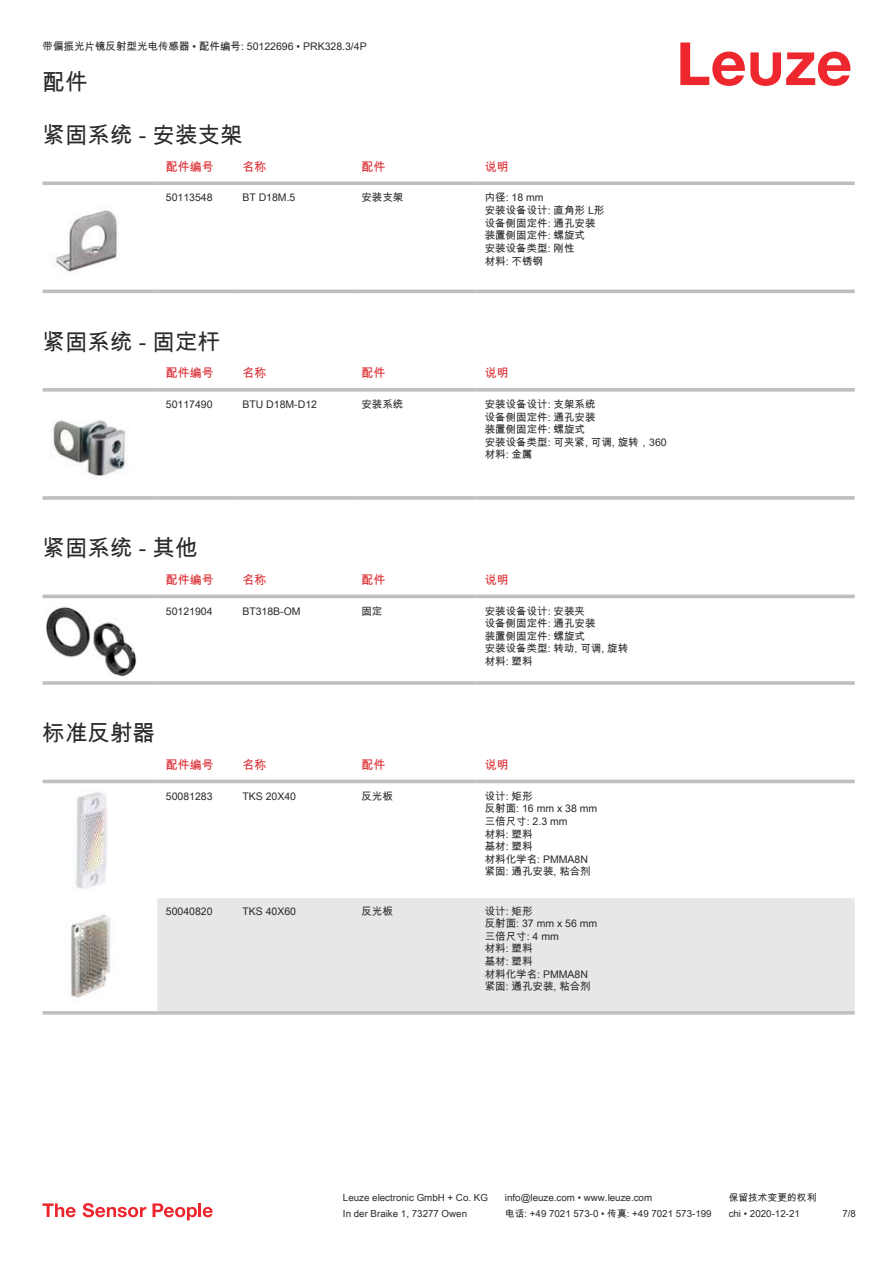
<style>
.page{position:relative;width:893px;height:1263px;background:#fff}
.page>*{position:absolute;margin:0;border:0;box-sizing:border-box;transform-origin:0 0}
.t1{font:22.5px "Arial Unicode MS";color:#2b292a}
.t2{font:12px "Arial Unicode MS";color:#db2a30}
.t3{font:10.5px/12.6px "Arial Unicode MS";color:#2b292a}
.t4{font:9.75px "Arial Unicode MS";color:#2b292a}
</style>
<div class="page">
<svg style="left:680px;top:43px;width:170px;height:43px"></svg>
<svg style="left:43px;top:289px;width:812px;height:5px;fill:#efeff0"></svg>
<svg style="left:43px;top:181px;width:114px;height:4px"></svg>
<svg style="left:157px;top:181px;width:77px;height:4px"></svg>
<svg style="left:234px;top:181px;width:119px;height:4px"></svg>
<svg style="left:353px;top:181px;width:123px;height:4px"></svg>
<svg style="left:476px;top:181px;width:379px;height:4px;background:#c4c6c8"></svg>
<hr style="left:43px;top:290px;width:114px;height:3px;background:#bdbfc1">
<hr style="left:157px;top:290px;width:77px;height:3px;background:#bdbfc1">
<hr style="left:234px;top:290px;width:119px;height:3px;background:#bdbfc1">
<hr style="left:353px;top:290px;width:123px;height:3px;background:#bdbfc1">
<hr style="left:476px;top:290px;width:379px;height:3px;background:#bdbfc1">
<img style="left:54px;top:210px;width:64px;height:64px">
<svg style="left:43px;top:388px;width:114px;height:4px"></svg>
<svg style="left:157px;top:388px;width:77px;height:4px"></svg>
<svg style="left:234px;top:388px;width:119px;height:4px"></svg>
<svg style="left:353px;top:388px;width:123px;height:4px"></svg>
<svg style="left:476px;top:388px;width:379px;height:4px;background:#c3c5c7"></svg>
<svg style="left:43px;top:496px;width:114px;height:4px"></svg>
<hr style="left:157px;top:496px;width:77px;height:4px;background:#c6c8ca">
<svg style="left:234px;top:496px;width:119px;height:4px"></svg>
<svg style="left:353px;top:496px;width:123px;height:4px"></svg>
<hr style="left:476px;top:496px;width:379px;height:4px;background:#c6c8ca">
<img style="left:53px;top:420px;width:75px;height:57px">
<svg style="left:43px;top:594px;width:812px;height:5px;fill:#eeefef"></svg>
<hr style="left:43px;top:595px;width:114px;height:3px;background:#bdbfc1">
<hr style="left:157px;top:595px;width:77px;height:3px;background:#bdbfc1">
<hr style="left:234px;top:595px;width:119px;height:3px;background:#bdbfc1">
<hr style="left:353px;top:595px;width:123px;height:3px;background:#bdbfc1">
<hr style="left:476px;top:595px;width:379px;height:3px;background:#bdbfc1">
<hr style="left:43px;top:681px;width:114px;height:4px;background:#c3c5c7">
<svg style="left:157px;top:681px;width:77px;height:4px"></svg>
<hr style="left:234px;top:681px;width:119px;height:4px;background:#c4c6c7">
<hr style="left:353px;top:681px;width:123px;height:4px;background:#c3c5c7">
<svg style="left:476px;top:681px;width:379px;height:4px;background:#c3c5c7"></svg>
<img style="left:46px;top:606px;width:91px;height:71px">
<div style="left:43px;top:779px;width:812px;height:5px;background:#eeeeef"></div>
<div style="left:157px;top:898px;width:698px;height:113px;background:#e6e7e9"></div>
<hr style="left:43px;top:780px;width:114px;height:3px;background:#bdbfc1">
<hr style="left:157px;top:780px;width:77px;height:3px;background:#bdbfc1">
<hr style="left:234px;top:780px;width:119px;height:3px;background:#bdbfc1">
<hr style="left:353px;top:780px;width:123px;height:3px;background:#bdbfc1">
<hr style="left:476px;top:780px;width:379px;height:3px;background:#bdbfc1">
<svg style="left:43px;top:1011px;width:114px;height:4px"></svg>
<svg style="left:157px;top:1011px;width:77px;height:4px"></svg>
<svg style="left:234px;top:1011px;width:119px;height:4px"></svg>
<svg style="left:353px;top:1011px;width:123px;height:4px"></svg>
<svg style="left:476px;top:1011px;width:379px;height:4px;background:#c3c5c6"></svg>
<img style="left:73px;top:792px;width:34px;height:97px">
<img style="left:70px;top:914px;width:41px;height:84px">
<svg style="left:43px;top:1203px;width:33px;height:14px"></svg>
<svg style="left:83px;top:1203px;width:63px;height:14px"></svg>
<svg style="left:153px;top:1203px;width:44px;height:17px"></svg>
<hr style="left:198px;top:1203px;width:3px;height:14px;background:#ed272d">
<svg style="left:203px;top:1207px;width:10px;height:10px"></svg>
<p class="t3" style="left:43px;top:40px;width:326px">带偏振光片镜反射型光电传感器 • 配件编号: 50122696 • PRK328.3/4P</p>
<h1 class="t1" style="left:43px;top:66px;width:46px">配件</h1>
<h1 class="t1" style="left:43px;top:119px;width:202px">紧固系统 - 安装支架</h1>
<p class="t2" style="left:166px;top:158px;width:49px">配件编号</p>
<p class="t2" style="left:242px;top:158px;width:25px">名称</p>
<p class="t2" style="left:361px;top:158px;width:25px">配件</p>
<p class="t2" style="left:485px;top:158px;width:25px">说明</p>
<p class="t3" style="left:166px;top:191px;width:48px">50113548</p>
<p class="t3" style="left:242px;top:191px;width:55px">BT D18M.5</p>
<p class="t3" style="left:361px;top:191px;width:43px">安装支架</p>
<p class="t3" style="left:485px;top:191px;width:121px">内径: 18 mm<br>安装设备设计: 直角形 L形设备侧固定件: 通孔安装装置侧固定件: 螺旋式<br>安装设备类型: 刚性<br>材料: 不锈钢</p>
<h1 class="t1" style="left:43px;top:325px;width:179px">紧固系统 - 固定杆</h1>
<p class="t2" style="left:166px;top:364px;width:49px">配件编号</p>
<p class="t2" style="left:242px;top:364px;width:25px">名称</p>
<p class="t2" style="left:361px;top:364px;width:25px">配件</p>
<p class="t2" style="left:485px;top:364px;width:25px">说明</p>
<p class="t3" style="left:166px;top:398px;width:48px">50117490</p>
<p class="t3" style="left:242px;top:398px;width:76px">BTU D18M-D12</p>
<p class="t3" style="left:361px;top:398px;width:43px">安装系统</p>
<p class="t3" style="left:485px;top:398px;width:184px">安装设备设计: 支架系统<br>设备侧固定件: 通孔安装<br>装置侧固定件: 螺旋式<br>安装设备类型: 可夹紧, 可调, 旋转，360材料: 金属</p>
<h1 class="t1" style="left:43px;top:532px;width:157px">紧固系统 - 其他</h1>
<p class="t2" style="left:166px;top:571px;width:49px">配件编号</p>
<p class="t2" style="left:242px;top:571px;width:25px">名称</p>
<p class="t2" style="left:361px;top:571px;width:25px">配件</p>
<p class="t2" style="left:485px;top:571px;width:25px">说明</p>
<p class="t3" style="left:166px;top:604px;width:48px">50121904</p>
<p class="t3" style="left:242px;top:604px;width:60px">BT318B-OM</p>
<p class="t3" style="left:361px;top:604px;width:22px">固定</p>
<p class="t3" style="left:485px;top:604px;width:145px">安装设备设计: 安装夹<br>设备侧固定件: 通孔安装<br>装置侧固定件: 螺旋式<br>安装设备类型: 转动, 可调, 旋转材料: 塑料</p>
<h1 class="t1" style="left:43px;top:717px;width:114px">标准反射器</h1>
<p class="t2" style="left:166px;top:756px;width:49px">配件编号</p>
<p class="t2" style="left:242px;top:756px;width:25px">名称</p>
<p class="t2" style="left:361px;top:756px;width:25px">配件</p>
<p class="t2" style="left:485px;top:756px;width:25px">说明</p>
<p class="t3" style="left:166px;top:789px;width:48px">50081283</p>
<p class="t3" style="left:242px;top:789px;width:55px">TKS 20X40</p>
<p class="t3" style="left:361px;top:789px;width:33px">反光板</p>
<p class="t3" style="left:485px;top:789px;width:114px">设计: 矩形<br>反射面: 16 mm x 38 mm三倍尺寸: 2.3 mm<br>材料: 塑料<br>基材: 塑料<br>材料化学名: PMMA8N紧固: 通孔安装, 粘合剂</p>
<p class="t3" style="left:166px;top:904px;width:48px">50040820</p>
<p class="t3" style="left:242px;top:904px;width:55px">TKS 40X60</p>
<p class="t3" style="left:361px;top:904px;width:33px">反光板</p>
<p class="t3" style="left:485px;top:904px;width:114px">设计: 矩形<br>反射面: 37 mm x 56 mm三倍尺寸: 4 mm<br>材料: 塑料<br>基材: 塑料<br>材料化学名: PMMA8N紧固: 通孔安装, 粘合剂</p>
<p class="t4" style="left:343px;top:1191px;width:146px">Leuze electronic GmbH + Co. KG</p>
<p class="t4" style="left:505px;top:1191px;width:149px">info@leuze.com • www.leuze.com</p>
<p class="t4" style="left:729px;top:1191px;width:89px">保留技术变更的权利</p>
<p class="t4" style="left:343px;top:1206px;width:126px">In der Braike 1, 73277 Owen</p>
<p class="t4" style="left:505px;top:1206px;width:208px">电话: +49 7021 573-0 • 传真: +49 7021 573-199</p>
<p class="t4" style="left:729px;top:1206px;width:73px">chi • 2020-12-21</p>
<p class="t4" style="left:842px;top:1206px;width:15px">7 /8</p>
</div>
